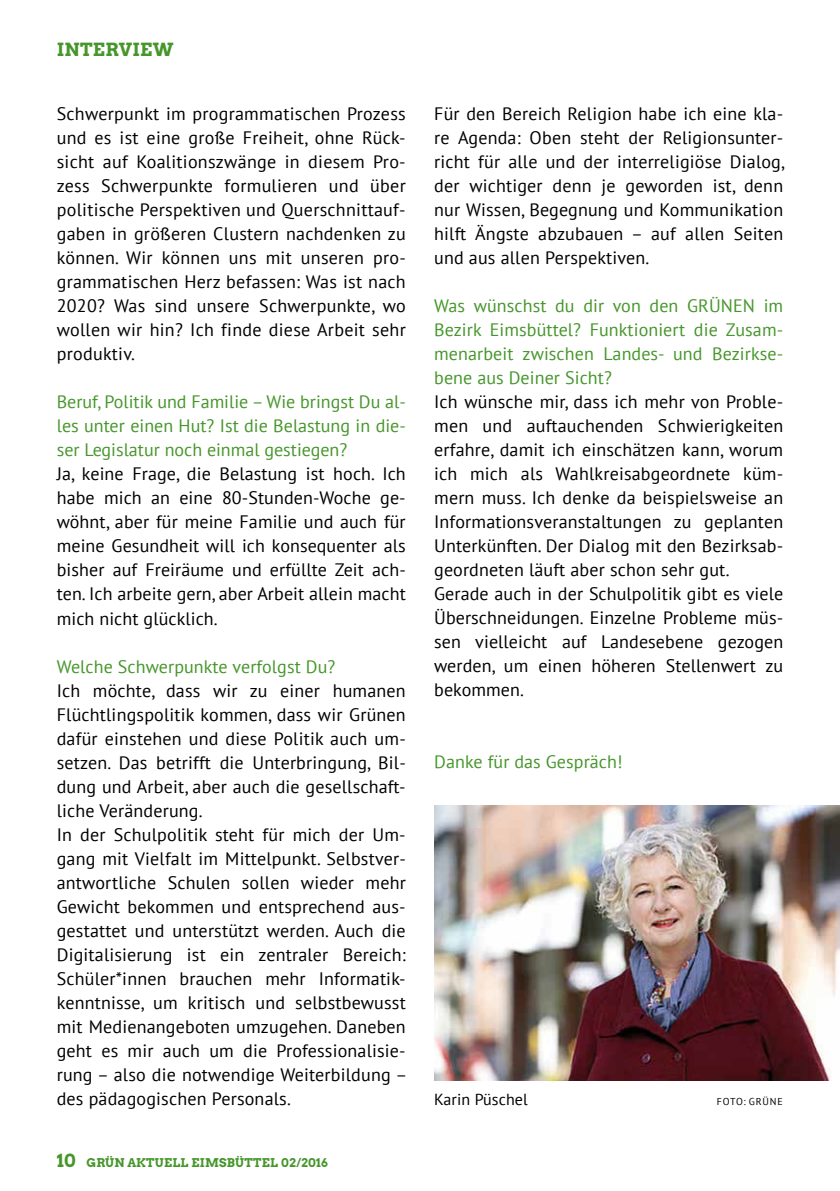
<style>
.page{position:relative;width:840px;height:1191px;background:#fff}
.page>*{position:absolute;margin:0;border:0;box-sizing:border-box;transform-origin:0 0}
.t1{font:18px/24px "PT Sans";letter-spacing:.01em;color:#000;text-align:justify}
.t2{font:18px/24px "PT Sans";letter-spacing:.005em;color:#46962b;text-align:justify}
.t3{font:18px "Arvo Gruen";letter-spacing:.02em;color:#46962b}
.t4{font:16px "PT Sans";letter-spacing:.005em;color:#000}
.t5{font:12px "Arvo Gruen";letter-spacing:.02em;color:#46962b}
.t6{font:10px "PT Sans";letter-spacing:.085em;color:#000}
.s1{font-size:18px}
</style>
<div class="page">
<img style="left:434px;top:805px;width:405px;height:275px">
<p class="t3" style="left:57px;top:37px;width:118px">INTERVIEW</p>
<p class="t1" style="left:57px;top:102px;width:350px">Schwerpunkt im programmatischen Prozess und es ist eine große Freiheit, ohne Rück&shy;sicht auf Koalitionszwänge in diesem Pro&shy;zess Schwerpunkte formulieren und über politische Perspektiven und Querschnittauf&shy;gaben in größeren Clustern nachdenken zu können. Wir können uns mit unseren pro&shy;grammatischen Herz befassen: Was ist nach 2020? Was sind unsere Schwerpunkte, wo wollen wir hin? Ich finde diese Arbeit sehr produktiv.</p>
<p class="t2" style="left:57px;top:390px;width:350px">Beruf, Politik und Familie – Wie bringst Du al&shy;les unter einen Hut? Ist die Belastung in die&shy;ser Legislatur noch einmal gestiegen?</p>
<p class="t1" style="left:57px;top:462px;width:350px">Ja, keine Frage, die Belastung ist hoch. Ich habe mich an eine 80-Stunden-Woche ge&shy;wöhnt, aber für meine Familie und auch für meine Gesundheit will ich konsequenter als bisher auf Freiräume und erfüllte Zeit ach&shy;ten. Ich arbeite gern, aber Arbeit allein macht mich nicht glücklich.</p>
<p class="t2" style="left:57px;top:654px;width:280px">Welche Schwerpunkte verfolgst Du?</p>
<p class="t1" style="left:57px;top:678px;width:352px;text-align:left">Ich möchte, dass wir zu einer humanen Flüchtlingspolitik kommen, dass wir Grünen dafür einstehen und diese Politik auch um&shy;setzen. Das betrifft die Unterbringung, Bil&shy;dung und Arbeit, aber auch die gesellschaft&shy;liche Veränderung.<br>In der Schulpolitik steht für mich der Um&shy;gang mit Vielfalt im Mittelpunkt. Selbstver&shy;antwortliche Schulen sollen wieder mehr Gewicht bekommen und entsprechend aus&shy;gestattet und unterstützt werden. Auch die Digitalisierung ist ein zentraler Bereich:<br>Schüler*innen brauchen mehr Informatik&shy;kenntnisse, um kritisch und selbstbewusst mit Medienangeboten umzugehen. Daneben geht es mir auch um die Professionalisie&shy;rung – also die notwendige Weiterbildung – des pädagogischen Personals.</p>
<p class="t5" style="left:57px;top:1153px;width:272px"><span class="s1">10</span> GRÜN AKTUELL EIMSBÜTTEL 02/2016</p>
<p class="t1" style="left:434px;top:101px;width:352px">Für den Bereich Religion habe ich eine kla&shy;re Agenda: Oben steht der Religionsunter&shy;richt für alle und der interreligiöse Dialog, der wichtiger denn je geworden ist, denn nur Wissen, Begegnung und Kommunikation hilft Ängste abzubauen – auf allen Seiten und aus allen Perspektiven.</p>
<p class="t2" style="left:434px;top:293px;width:350px">Was wünschst du dir von den GRÜNEN im Bezirk Eimsbüttel? Funktioniert die Zusam&shy;menarbeit zwischen Landes- und Bezirkse&shy;bene aus Deiner Sicht?</p>
<p class="t1" style="left:434px;top:389px;width:350px;text-align:left">Ich wünsche mir, dass ich mehr von Proble&shy;men und auftauchenden Schwierigkeiten erfahre, damit ich einschätzen kann, worum ich mich als Wahlkreisabgeordnete küm&shy;mern muss. Ich denke da beispielsweise an Informationsveranstaltungen zu geplanten Unterkünften. Der Dialog mit den Bezirksab&shy;geordneten läuft aber schon sehr gut.<br>Gerade auch in der Schulpolitik gibt es viele Überschneidungen. Einzelne Probleme müs&shy;sen vielleicht auf Landesebene gezogen werden, um einen höheren Stellenwert zu bekommen.</p>
<p class="t2" style="left:434px;top:749px;width:190px">Danke für das Gespräch!</p>
<p class="t4" style="left:434px;top:1088px;width:95px">Karin Püschel</p>
<p class="t6" style="left:716px;top:1094px;width:67px">FOTO: GRÜNE</p>
</div>
